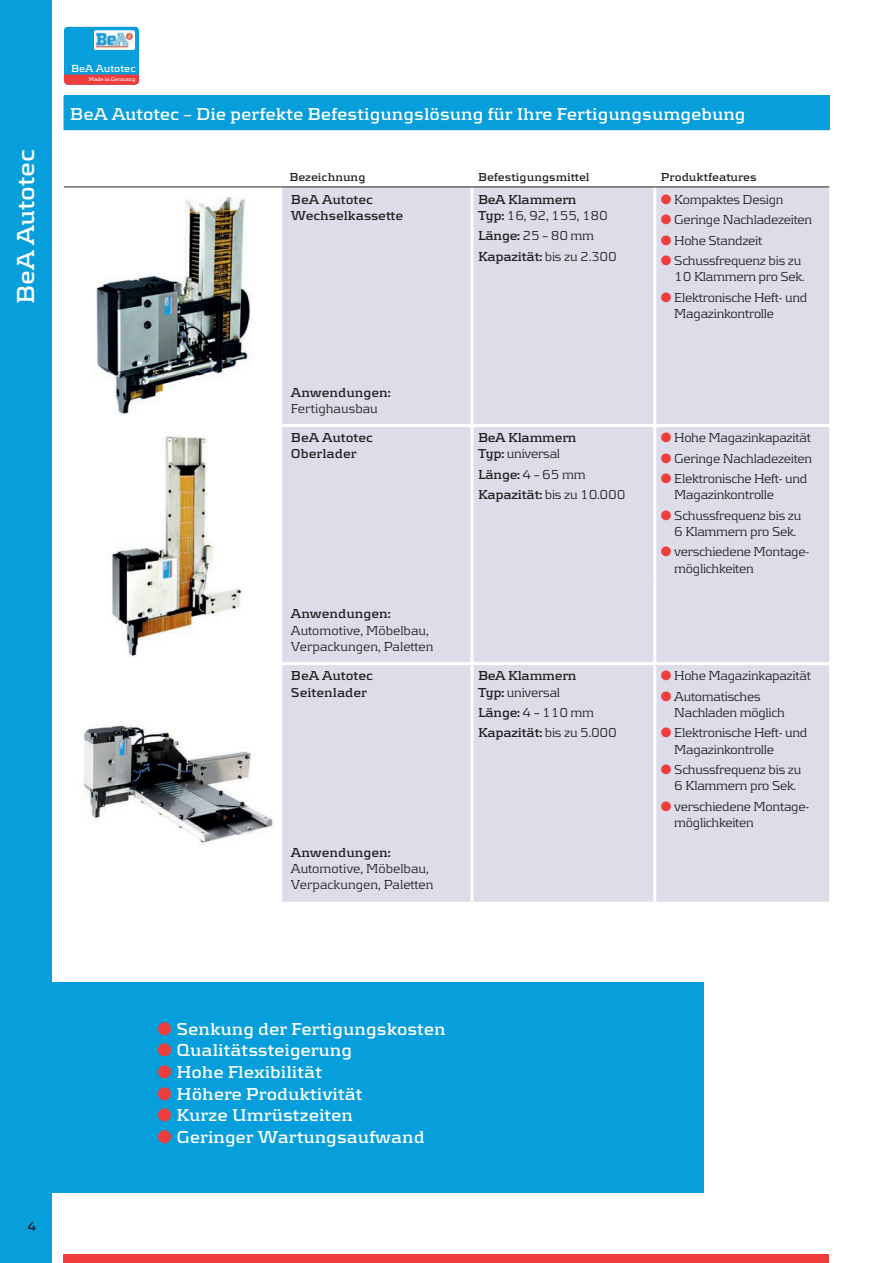
<style>
.page{position:relative;width:893px;height:1263px;background:#fff}
.page>*{position:absolute;margin:0;border:0;box-sizing:border-box;transform-origin:0 0}
.Tabelle_Fließtext{font:700 25.5px "Be A";color:#fff}
.Fließtext{font:700 18px "Be A";color:#fff}
.Tabelle_Fließtext_r{font:13.5px/16.2px "Be A";letter-spacing:-.02em;color:#231f20}
.Tabelle_Fließtext-2{font:700 13.5px "Be A";color:#231f20}
.Tabelle_Fließtext-3{font:13.5px/16.2px "Be A";color:#231f20}
.Tabelle_Fließtext_r-2{font:700 13.5px "Be A";letter-spacing:-.02em;color:#231f20}
.Tabelle_Head{font:700 12px "Be A";color:#231f20}
.t1{font:700 10.65px "Be A";color:#fff}
.t2{font:700 5.4px "Be A";color:#fff}
.s1{color:#ee3d3c}
.s2{font-weight:700}
.s3{font-weight:400}
</style>
<div class="page">
<div style="left:0;top:0;width:51px;height:1263px;background:#069edb"></div>
<div style="left:0;top:982px;width:703px;height:211px;background:#069edb"></div>
<div style="left:64px;top:96px;width:765px;height:34px;background:#069edb"></div>
<hr style="left:829px;top:96px;width:1px;height:33px;background:#069edb">
<hr style="left:64px;top:129px;width:766px;height:1px;background:#069edb">
<div style="left:282px;top:188px;width:547px;height:714px;background:#dcdde8"></div>
<hr style="left:470px;top:187px;width:3px;height:153px;background:#fff">
<hr style="left:653px;top:187px;width:3px;height:153px;background:#fff">
<hr style="left:470px;top:340px;width:3px;height:84px;background:#fff">
<hr style="left:653px;top:340px;width:3px;height:84px;background:#fff">
<hr style="left:470px;top:427px;width:3px;height:152px;background:#fff">
<hr style="left:653px;top:427px;width:3px;height:152px;background:#fff">
<hr style="left:470px;top:579px;width:3px;height:83px;background:#fff">
<hr style="left:653px;top:579px;width:3px;height:83px;background:#fff">
<hr style="left:470px;top:665px;width:3px;height:152px;background:#fff">
<hr style="left:653px;top:665px;width:3px;height:152px;background:#fff">
<hr style="left:470px;top:817px;width:3px;height:85px;background:#fff">
<hr style="left:653px;top:817px;width:3px;height:85px;background:#fff">
<hr style="left:64px;top:187px;width:217px;height:1px;background:#231f20">
<hr style="left:281px;top:187px;width:191px;height:1px;background:#231f20">
<hr style="left:472px;top:187px;width:183px;height:1px;background:#231f20">
<hr style="left:655px;top:187px;width:174px;height:1px;background:#231f20">
<hr style="left:281px;top:424px;width:191px;height:3px;background:#fff">
<hr style="left:472px;top:424px;width:183px;height:3px;background:#fff">
<hr style="left:655px;top:424px;width:174px;height:3px;background:#fff">
<hr style="left:281px;top:662px;width:191px;height:3px;background:#fff">
<hr style="left:472px;top:662px;width:183px;height:3px;background:#fff">
<hr style="left:655px;top:662px;width:174px;height:3px;background:#fff">
<img style="left:96px;top:197px;width:156px;height:217px">
<img style="left:111px;top:436px;width:131px;height:221px">
<img style="left:83px;top:724px;width:190px;height:122px">
<div style="left:64px;top:1254px;width:765px;height:9px;background:#ee3d3c"></div>
<div style="left:64px;top:27px;width:75px;height:58px;background:#069edb;border-radius:5px"></div>
<div style="left:94px;top:30px;width:41px;height:20px;background:#fff;border-radius:2px"></div>
<img style="left:94px;top:30px;width:39px;height:20px">
<svg style="left:64px;top:75px;width:75px;height:10px"></svg>
<p class="Tabelle_Fließtext" style="left:11px;top:304px;width:157px;rotate:-90deg">BeA Autotec</p>
<p class="t1" style="left:71px;top:62px;width:66px">BeA Autotec</p>
<p class="t2" style="left:89px;top:76px;width:48px">Made in Germany</p>
<p class="Fließtext" style="left:70px;top:103px;width:677px">BeA Autotec – Die perfekte Befestigungslösung für Ihre Fertigungsumgebung</p>
<p class="Tabelle_Head" style="left:289px;top:170px;width:78px">Bezeichnung</p>
<p class="Tabelle_Head" style="left:478px;top:170px;width:113px">Befestigungsmittel</p>
<p class="Tabelle_Head" style="left:661px;top:170px;width:97px">Produktfeatures</p>
<p class="Tabelle_Fließtext-2" style="left:291px;top:191px;width:84px">BeA Autotec</p>
<p class="Tabelle_Fließtext-2" style="left:291px;top:207px;width:114px">Wechselkassette</p>
<p class="Tabelle_Fließtext_r" style="left:661px;top:191px;width:124px"><span class="s1">●</span> Kompaktes Design</p>
<p class="Tabelle_Fließtext_r" style="left:661px;top:211px;width:153px"><span class="s1">●</span> Geringe Nachladezeiten</p>
<p class="Tabelle_Fließtext_r" style="left:661px;top:232px;width:103px"><span class="s1">●</span> Hohe Standzeit</p>
<p class="Tabelle_Fließtext_r" style="left:661px;top:252px;width:145px;text-align:right"><span class="s1">●</span> Schussfrequenz bis zu<br>10 Klammern pro Sek.</p>
<p class="Tabelle_Fließtext_r" style="left:674px;top:289px;width:135px;text-indent:-13px"><span class="s1">●</span> Elektronische Heft- und<br>Magazinkontrolle</p>
<p class="Tabelle_Fließtext_r-2" style="left:478px;top:191px;width:100px">BeA Klammern</p>
<p class="Tabelle_Fließtext_r" style="left:478px;top:207px;width:131px"><span class="s2">Typ:</span> 16, 92, 155, 180</p>
<p class="Tabelle_Fließtext_r" style="left:478px;top:227px;width:118px"><span class="s2">Länge:</span> 25 – 80 mm</p>
<p class="Tabelle_Fließtext_r-2" style="left:478px;top:248px;width:140px">Kapazität: <span class="s3">bis zu 2.300</span></p>
<p class="Tabelle_Fließtext-2" style="left:291px;top:384px;width:101px">Anwendungen:</p>
<p class="Tabelle_Fließtext-3" style="left:291px;top:400px;width:89px">Fertighausbau</p>
<p class="Tabelle_Fließtext-2" style="left:291px;top:430px;width:84px">BeA Autotec</p>
<p class="Tabelle_Fließtext-2" style="left:291px;top:446px;width:67px">Oberlader</p>
<p class="Tabelle_Fließtext-2" style="left:291px;top:606px;width:101px">Anwendungen:</p>
<p class="Tabelle_Fließtext-3" style="left:291px;top:622px;width:144px">Automotive, Möbelbau,<br>Verpackungen, Paletten</p>
<p class="Tabelle_Fließtext-2" style="left:291px;top:668px;width:84px">BeA Autotec</p>
<p class="Tabelle_Fließtext-2" style="left:291px;top:684px;width:78px">Seitenlader</p>
<p class="Tabelle_Fließtext-2" style="left:291px;top:844px;width:101px">Anwendungen:</p>
<p class="Tabelle_Fließtext-3" style="left:291px;top:860px;width:144px">Automotive, Möbelbau,<br>Verpackungen, Paletten</p>
<p class="Tabelle_Fließtext_r-2" style="left:478px;top:430px;width:100px">BeA Klammern</p>
<p class="Tabelle_Fließtext_r" style="left:478px;top:445px;width:84px"><span class="s2">Typ:</span> universal</p>
<p class="Tabelle_Fließtext_r-2" style="left:478px;top:466px;width:109px">Länge: <span class="s3">4 – 65 mm</span></p>
<p class="Tabelle_Fließtext_r" style="left:478px;top:486px;width:149px"><span class="s2">Kapazität:</span> bis zu 10.000</p>
<p class="Tabelle_Fließtext_r" style="left:661px;top:429px;width:152px"><span class="s1">●</span> Hohe Magazinkapazität</p>
<p class="Tabelle_Fließtext_r" style="left:661px;top:450px;width:153px"><span class="s1">●</span> Geringe Nachladezeiten</p>
<p class="Tabelle_Fließtext_r" style="left:674px;top:470px;width:135px;text-indent:-13px"><span class="s1">●</span> Elektronische Heft- und<br>Magazinkontrolle</p>
<p class="Tabelle_Fließtext_r" style="left:674px;top:507px;width:129px;text-indent:-13px"><span class="s1">●</span> Schussfrequenz bis zu<br>6 Klammern pro Sek.</p>
<p class="Tabelle_Fließtext_r" style="left:674px;top:543px;width:136px;text-indent:-13px"><span class="s1">●</span> verschiedene Montage&shy;möglichkeiten</p>
<p class="Tabelle_Fließtext_r-2" style="left:478px;top:668px;width:100px">BeA Klammern</p>
<p class="Tabelle_Fließtext_r" style="left:478px;top:684px;width:84px"><span class="s2">Typ:</span> universal</p>
<p class="Tabelle_Fließtext_r" style="left:478px;top:704px;width:118px"><span class="s2">Länge:</span> 4 – 110 mm</p>
<p class="Tabelle_Fließtext_r-2" style="left:478px;top:725px;width:140px">Kapazität: <span class="s3">bis zu 5.000</span></p>
<p class="Tabelle_Fließtext_r" style="left:661px;top:667px;width:152px"><span class="s1">●</span> Hohe Magazinkapazität</p>
<p class="Tabelle_Fließtext_r" style="left:674px;top:688px;width:112px;text-indent:-13px"><span class="s1">●</span> Automatisches<br>Nachladen möglich</p>
<p class="Tabelle_Fließtext_r" style="left:674px;top:724px;width:135px;text-indent:-13px"><span class="s1">●</span> Elektronische Heft- und<br>Magazinkontrolle</p>
<p class="Tabelle_Fließtext_r" style="left:674px;top:761px;width:129px;text-indent:-13px"><span class="s1">●</span> Schussfrequenz bis zu<br>6 Klammern pro Sek.</p>
<p class="Tabelle_Fließtext_r" style="left:674px;top:798px;width:136px;text-indent:-13px"><span class="s1">●</span> verschiedene Montage&shy;möglichkeiten</p>
<p class="Tabelle_Fließtext_r-2" style="left:27px;top:1219px;width:11px">4</p>
<p class="Fließtext" style="left:157px;top:1018px;width:290px"><span class="s1">●</span> Senkung der Fertigungskosten</p>
<p class="Fließtext" style="left:157px;top:1040px;width:196px"><span class="s1">●</span> Qualitätssteigerung</p>
<p class="Fließtext" style="left:157px;top:1061px;width:166px"><span class="s1">●</span> Hohe Flexibilität</p>
<p class="Fließtext" style="left:157px;top:1083px;width:207px"><span class="s1">●</span> Höhere Produktivität</p>
<p class="Fließtext" style="left:157px;top:1105px;width:197px"><span class="s1">●</span> Kurze Umrüstzeiten</p>
<p class="Fließtext" style="left:157px;top:1126px;width:269px"><span class="s1">●</span> Geringer Wartungsaufwand</p>
</div>
